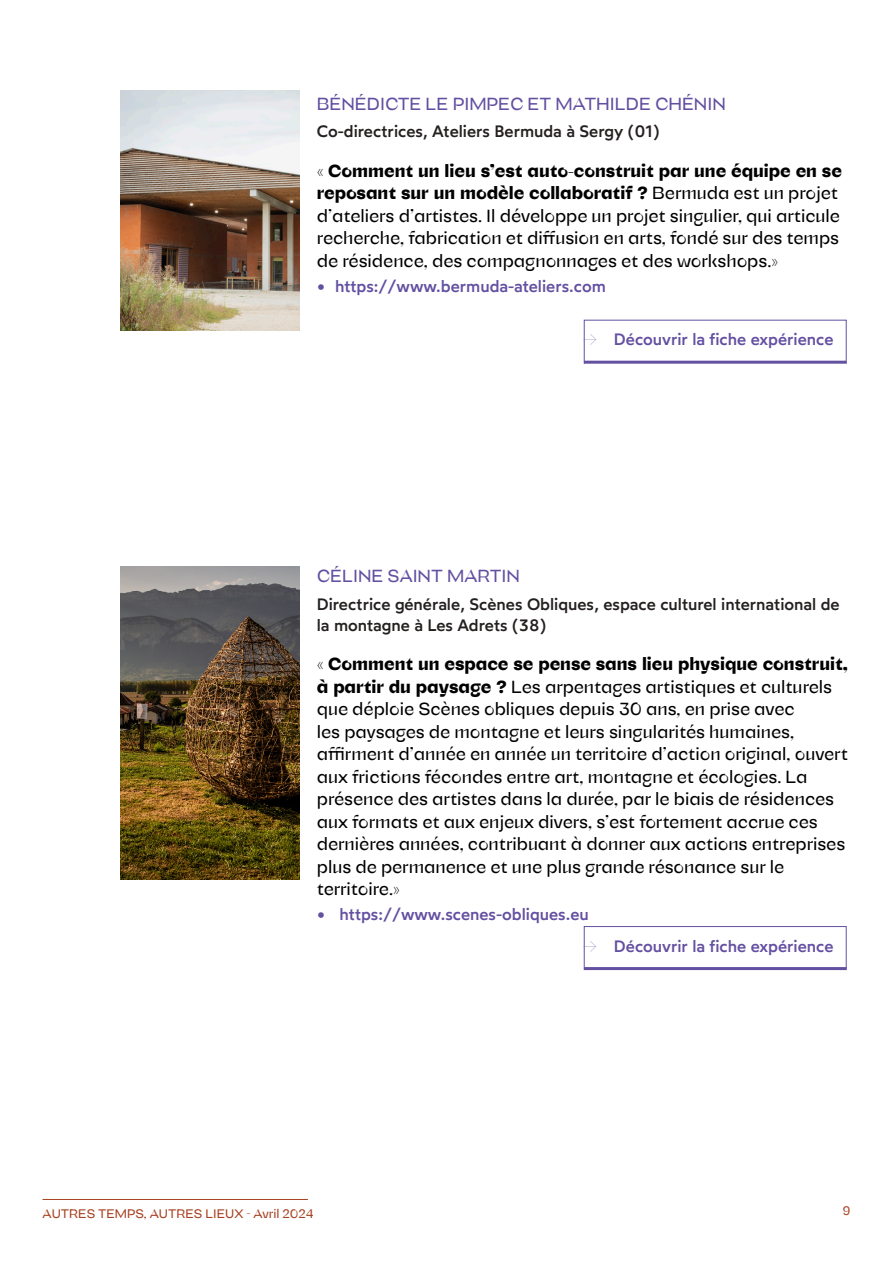
<style>
.page{position:relative;width:893px;height:1263px;background:#fff}
.page>*{position:absolute;margin:0;border:0;box-sizing:border-box;transform-origin:0 0}
.Commentaires_FEX{font:18px/22.5px "Ortank Display wght 400 Ortank GX";color:#000}
.Intervenants{font:18px "Ortank Display wght 400 Ortank GX";color:#6350a1}
.Introduction_parties{font:500 16.5px/21px "Wotfard";color:#252020}
.t1{font:500 16.5px "Wotfard";color:#6350a1}
.t2{font:12.75px "Ortank Display wght 400 Ortank GX";color:#a84122}
.s1{font-family:"Ortank Display wght 800 Ortank GX"}
.s2{font-weight:100}
</style>
<div class="page">
<hr style="left:43px;top:1199px;width:265px;height:1px;background:#a84122">
<div style="left:584px;top:320px;width:262px;height:44px;border:1px solid #6350a1"></div>
<hr style="left:584px;top:361px;width:262px;height:3px;background:#6350a1">
<div style="left:584px;top:926px;width:262px;height:44px;border:1px solid #6350a1"></div>
<hr style="left:584px;top:967px;width:262px;height:3px;background:#6350a1">
<img style="left:121px;top:567px;width:179px;height:312px">
<img style="left:121px;top:90px;width:179px;height:241px">
<p class="Intervenants" style="left:317px;top:92px;width:410px">BÉNÉDICTE LE PIMPEC ET MATHILDE CHÉNIN</p>
<p class="Introduction_parties" style="left:317px;top:121px;width:344px">Co-directrices, Ateliers Bermuda à Sergy (01)</p>
<p class="Commentaires_FEX" style="left:317px;top:159px;width:526px">« <span class="s1">Comment un lieu s’est auto-construit par une équipe en se reposant sur un modèle collaboratif ?</span> Bermuda est un projet d’ateliers d’artistes. Il développe un projet singulier, qui articule recherche, fabrication et diffusion en arts, fondé sur des temps de résidence, des compagnonnages et des workshops.»</p>
<p class="t1" style="left:317px;top:276px;width:291px">• https://www.bermuda-ateliers.com</p>
<p class="t1" style="left:582px;top:329px;width:252px"><span class="s2">→</span> Découvrir la fiche expérience</p>
<p class="Intervenants" style="left:317px;top:565px;width:205px">CÉLINE SAINT MARTIN</p>
<p class="Introduction_parties" style="left:317px;top:593px;width:524px">Directrice générale, Scènes Obliques, espace culturel international de la montagne à Les Adrets (38)</p>
<p class="Commentaires_FEX" style="left:317px;top:653px;width:533px">« <span class="s1">Comment un espace se pense sans lieu physique construit, à partir du paysage ?</span> Les arpentages artistiques et culturels que déploie Scènes obliques depuis 30 ans, en prise avec<br>les paysages de montagne et leurs singularités humaines, affirment d’année en année un territoire d’action original, ouvert aux frictions fécondes entre art, montagne et écologies. La présence des artistes dans la durée, par le biais de résidences aux formats et aux enjeux divers, s’est fortement accrue ces dernières années, contribuant à donner aux actions entreprises plus de permanence et une plus grande résonance sur le territoire.»</p>
<p class="t1" style="left:317px;top:904px;width:273px">• https://www.scenes-obliques.eu</p>
<p class="t1" style="left:582px;top:935px;width:252px"><span class="s2">→</span> Découvrir la fiche expérience</p>
<p class="t2" style="left:43px;top:1206px;width:272px">AUTRES TEMPS, AUTRES LIEUX - Avril 2024</p>
<p class="t2" style="left:843px;top:1203px;width:9px">9</p>
</div>
